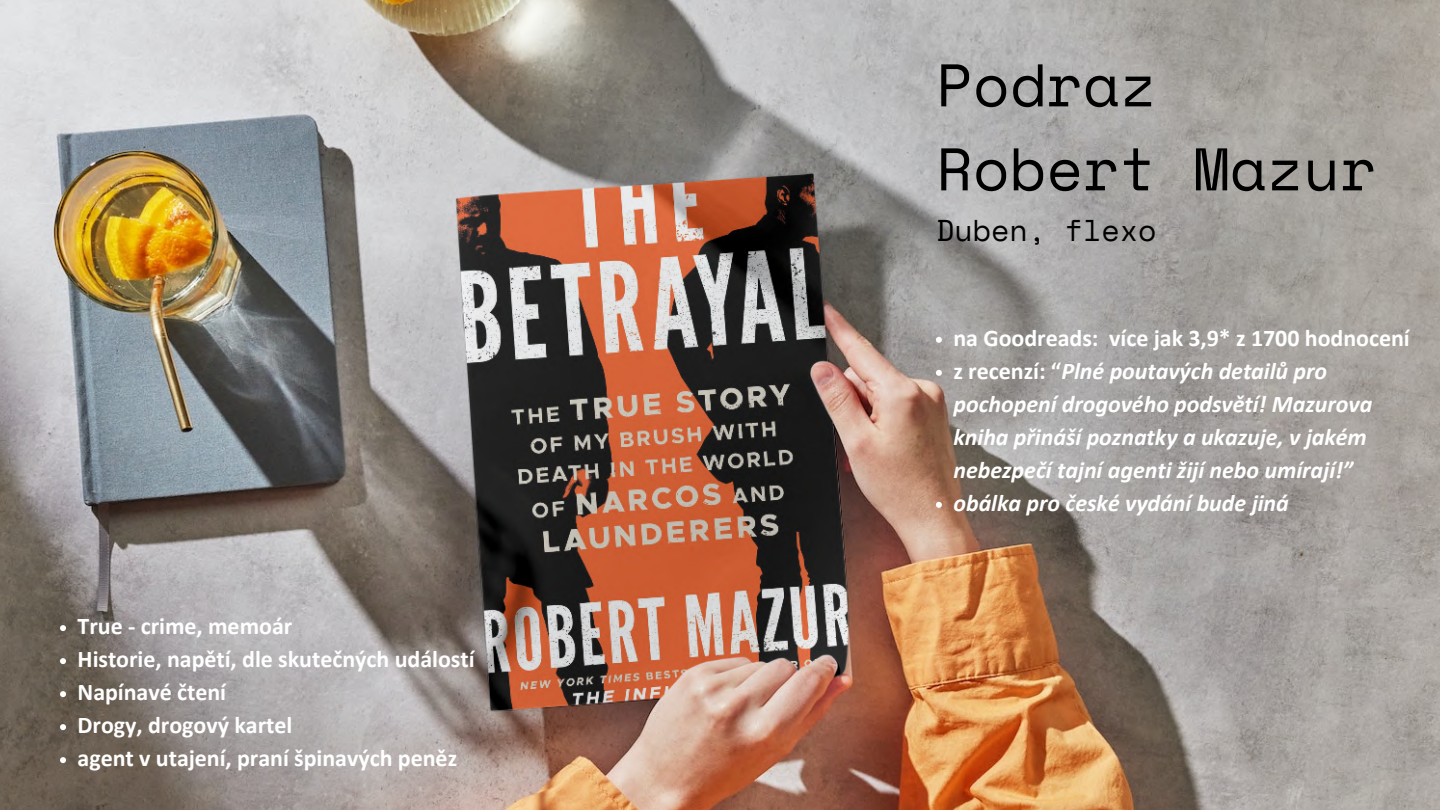
<style>
.page{position:relative;width:1440px;height:810px;background:#fff}
.page>*{position:absolute;margin:0;border:0;box-sizing:border-box;transform-origin:0 0}
.t1{font:60px "Space Mono";color:#000}
.t2{font:30px "Space Mono";color:#000}
.t3{font:italic 700 24px/33px "Calibri";color:#fff}
.t4{font:700 24px "Calibri";color:#fff}
.s1{font-style:normal}
</style>
<div class="page">
<img style="left:0;top:0;width:1440px;height:810px">
<svg style="left:60px;top:625px;width:6px;height:6px"></svg>
<svg style="left:60px;top:658px;width:6px;height:6px"></svg>
<svg style="left:60px;top:691px;width:6px;height:6px"></svg>
<svg style="left:60px;top:724px;width:6px;height:6px"></svg>
<svg style="left:60px;top:757px;width:6px;height:6px"></svg>
<svg style="left:936px;top:337px;width:6px;height:6px"></svg>
<svg style="left:936px;top:370px;width:6px;height:6px"></svg>
<svg style="left:936px;top:502px;width:6px;height:6px"></svg>
<p class="t4" style="left:78px;top:616px;width:216px">True - crime, memoár</p>
<p class="t4" style="left:78px;top:649px;width:399px">Historie, napětí, dle skutečných událostí</p>
<p class="t4" style="left:78px;top:682px;width:150px">Napínavé čtení</p>
<p class="t4" style="left:78px;top:715px;width:216px">Drogy, drogový kartel</p>
<p class="t4" style="left:78px;top:748px;width:381px">agent v utajení, praní špinavých peněz</p>
<p class="t1" style="left:936px;top:39px;width:222px">Podraz</p>
<p class="t1" style="left:936px;top:123px;width:442px">Robert Mazur</p>
<p class="t2" style="left:936px;top:208px;width:222px">Duben, flexo</p>
<p class="t4" style="left:953px;top:328px;width:458px">na Goodreads: více jak 3,9* z 1700 hodnocení</p>
<p class="t3" style="left:953px;top:356px;width:420px"><span class="s1">z recenzí: “</span>Plné poutavých detailů pro pochopení drogového podsvětí! Mazurova kniha přináší poznatky a ukazuje, v jakém nebezpečí tajní agenti žijí nebo umírají!”</p>
<p class="t3" style="left:953px;top:488px;width:337px">obálka pro české vydání bude jiná</p>
</div>
